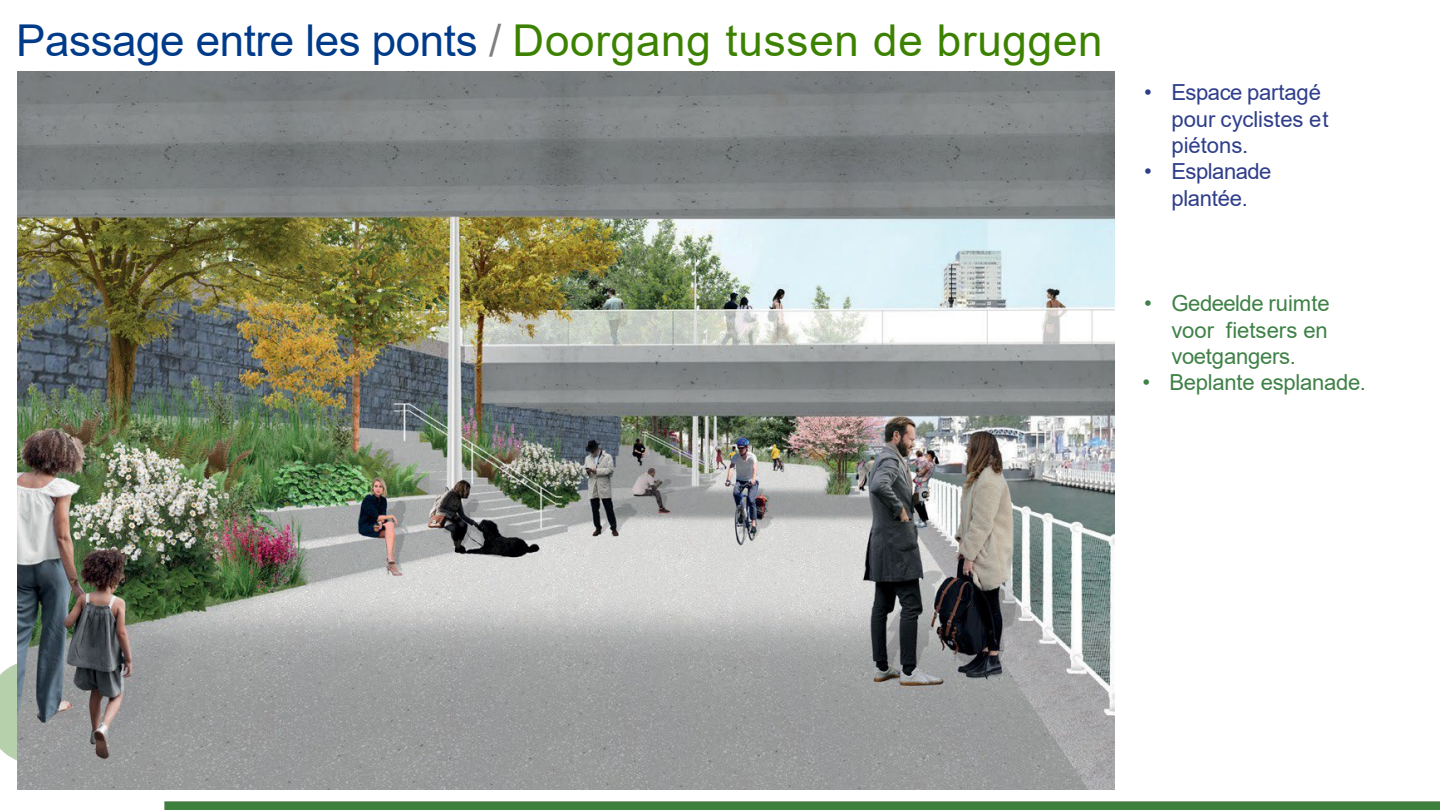
<style>
.page{position:relative;width:1440px;height:810px;background:#fff}
.page>*{position:absolute;margin:0;border:0;box-sizing:border-box;transform-origin:0 0}
.t1{font:44px "Arial";letter-spacing:.015em;color:#3c8200}
.t2{font:22px/26.4px "Arial";letter-spacing:-.015em;color:#3f8147;text-align:justify}
.t3{font:22px/26.4px "Arial";letter-spacing:-.01em;color:#2f3e8b}
.s1{color:#003b8a}
.s2{color:#7f7f7f}
</style>
<div class="page">
<img style="left:0;top:71px;width:1440px;height:739px">
<div style="left:1353px;top:751px;width:52px;height:46px;background:#fff"></div>
<img style="left:17px;top:72px;width:1098px;height:717px">
<p class="t1" style="left:16px;top:10px;width:1088px"><span class="s1">Passage entre les ponts</span> <span class="s2">/</span> Doorgang tussen de bruggen</p>
<p class="t3" style="left:1171px;top:79px;width:159px;text-indent:-27px">• Espace partagé pour cyclistes et piétons.</p>
<p class="t3" style="left:1144px;top:158px;width:129px;text-align:center">• Esplanade plantée.</p>
<p class="t2" style="left:1171px;top:290px;width:160px;text-indent:-27px">• Gedeelde ruimte voor fietsers en voetgangers.</p>
<p class="t2" style="left:1142px;top:369px;width:225px">• Beplante esplanade.</p>
</div>
